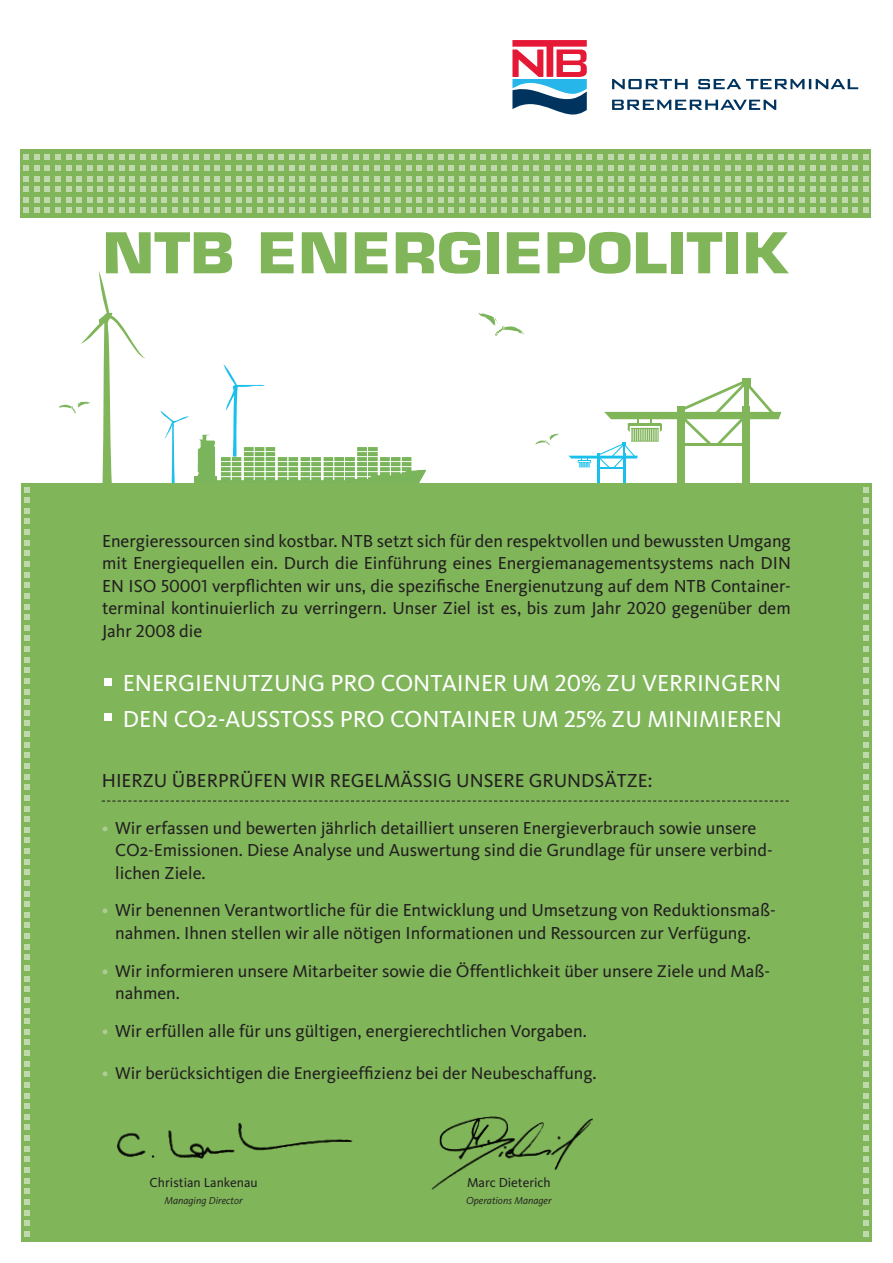
<style>
.page{position:relative;width:893px;height:1263px;background:#fff}
.page>*{position:absolute;margin:0;border:0;box-sizing:border-box;transform-origin:0 0}
.t1{font:700 54.75px "Eurostile LT";letter-spacing:.01em;color:#80b55a;scale:1.09 1}
.t2{font:24px/36px "Kievit Book SC";color:#fff}
.t3{font:19.5px "Kievit Book SC";color:#231f20}
.t4{font:18px/22.5px "Kievit";color:#231f20}
.t5{font:17.7px/22.5px "Kievit";color:#231f20}
.t6{font:13.5px "Kievit";color:#231f20}
.t7{font:italic 10.5px "Kievit";color:#231f20}
.s1{font-family:"Kievit Book SC"}
.s2{font-family:"Kievit"}
.s3{color:#aecd96}
.s4{font-size:18px;color:#aecd96}
</style>
<div class="page">
<svg style="left:160px;top:364px;width:105px;height:119px"></svg>
<img style="left:195px;top:435px;width:231px;height:48px">
<hr style="left:623px;top:453px;width:3px;height:31px;background:#1ac0eb">
<hr style="left:597px;top:453px;width:3px;height:31px;background:#1ac0eb">
<div style="left:21px;top:483px;width:851px;height:759px;background:#80b55a"></div>
<svg style="left:102px;top:800px;width:687px;height:1px"></svg>
<svg style="left:21px;top:150px;width:850px;height:68px;background:#89ba65"></svg>
<svg style="left:23px;top:155px;width:16px;height:47px"></svg>
<svg style="left:23px;top:208px;width:16px;height:5px"></svg>
<svg style="left:77px;top:155px;width:15px;height:47px"></svg>
<svg style="left:77px;top:208px;width:15px;height:5px"></svg>
<svg style="left:45px;top:155px;width:26px;height:47px"></svg>
<svg style="left:45px;top:208px;width:26px;height:5px"></svg>
<svg style="left:130px;top:155px;width:26px;height:47px"></svg>
<svg style="left:130px;top:208px;width:26px;height:5px"></svg>
<svg style="left:98px;top:155px;width:26px;height:47px"></svg>
<svg style="left:98px;top:208px;width:26px;height:5px"></svg>
<svg style="left:162px;top:155px;width:47px;height:47px;background:#96c177"></svg>
<svg style="left:162px;top:208px;width:47px;height:5px"></svg>
<svg style="left:247px;top:155px;width:26px;height:47px"></svg>
<svg style="left:247px;top:208px;width:26px;height:5px"></svg>
<svg style="left:215px;top:155px;width:26px;height:47px"></svg>
<svg style="left:215px;top:208px;width:26px;height:5px"></svg>
<svg style="left:300px;top:155px;width:26px;height:47px"></svg>
<svg style="left:300px;top:208px;width:26px;height:5px"></svg>
<svg style="left:279px;top:155px;width:15px;height:47px"></svg>
<svg style="left:279px;top:208px;width:15px;height:5px"></svg>
<svg style="left:364px;top:155px;width:15px;height:47px"></svg>
<svg style="left:364px;top:208px;width:15px;height:5px"></svg>
<svg style="left:332px;top:155px;width:26px;height:47px"></svg>
<svg style="left:332px;top:208px;width:26px;height:5px"></svg>
<svg style="left:385px;top:155px;width:26px;height:47px"></svg>
<svg style="left:385px;top:208px;width:26px;height:5px"></svg>
<svg style="left:417px;top:155px;width:26px;height:47px"></svg>
<svg style="left:417px;top:208px;width:26px;height:5px"></svg>
<svg style="left:502px;top:155px;width:26px;height:47px"></svg>
<svg style="left:502px;top:208px;width:26px;height:5px"></svg>
<svg style="left:449px;top:155px;width:47px;height:47px;background:#96c177"></svg>
<svg style="left:449px;top:208px;width:47px;height:5px"></svg>
<svg style="left:566px;top:155px;width:15px;height:47px"></svg>
<svg style="left:566px;top:208px;width:15px;height:5px"></svg>
<svg style="left:534px;top:155px;width:26px;height:47px"></svg>
<svg style="left:534px;top:208px;width:26px;height:5px"></svg>
<svg style="left:619px;top:155px;width:26px;height:47px"></svg>
<svg style="left:619px;top:208px;width:26px;height:5px"></svg>
<svg style="left:587px;top:155px;width:26px;height:47px"></svg>
<svg style="left:587px;top:208px;width:26px;height:5px"></svg>
<svg style="left:672px;top:155px;width:26px;height:47px"></svg>
<svg style="left:672px;top:208px;width:26px;height:5px"></svg>
<svg style="left:651px;top:155px;width:15px;height:47px"></svg>
<svg style="left:651px;top:208px;width:15px;height:5px"></svg>
<svg style="left:704px;top:155px;width:26px;height:47px"></svg>
<svg style="left:704px;top:208px;width:26px;height:5px"></svg>
<svg style="left:736px;top:155px;width:47px;height:47px;background:#96c177"></svg>
<svg style="left:736px;top:208px;width:47px;height:5px"></svg>
<svg style="left:821px;top:155px;width:26px;height:47px"></svg>
<svg style="left:821px;top:208px;width:26px;height:5px"></svg>
<svg style="left:789px;top:155px;width:26px;height:47px"></svg>
<svg style="left:789px;top:208px;width:26px;height:5px"></svg>
<svg style="left:853px;top:155px;width:15px;height:47px"></svg>
<svg style="left:853px;top:208px;width:15px;height:5px"></svg>
<div style="left:743px;top:406px;width:7px;height:77px;background:#80b55a"></div>
<div style="left:677px;top:406px;width:8px;height:77px;background:#80b55a"></div>
<div style="left:742px;top:378px;width:9px;height:8px;background:#80b55a"></div>
<svg style="left:568px;top:381px;width:213px;height:88px"></svg>
<svg style="left:58px;top:271px;width:87px;height:212px"></svg>
<svg style="left:535px;top:433px;width:24px;height:12px"></svg>
<svg style="left:24px;top:1210px;width:6px;height:26px"></svg>
<svg style="left:24px;top:1157px;width:6px;height:15px"></svg>
<svg style="left:24px;top:1178px;width:6px;height:26px"></svg>
<svg style="left:24px;top:1093px;width:6px;height:26px"></svg>
<svg style="left:24px;top:1125px;width:6px;height:26px"></svg>
<svg style="left:24px;top:1040px;width:6px;height:47px"></svg>
<svg style="left:24px;top:1008px;width:6px;height:26px"></svg>
<svg style="left:24px;top:923px;width:6px;height:26px"></svg>
<svg style="left:24px;top:955px;width:6px;height:47px"></svg>
<svg style="left:24px;top:870px;width:6px;height:15px"></svg>
<svg style="left:24px;top:891px;width:6px;height:26px"></svg>
<svg style="left:24px;top:838px;width:6px;height:26px"></svg>
<svg style="left:24px;top:806px;width:6px;height:26px"></svg>
<svg style="left:24px;top:721px;width:6px;height:26px"></svg>
<svg style="left:24px;top:753px;width:6px;height:47px"></svg>
<svg style="left:24px;top:668px;width:6px;height:47px"></svg>
<svg style="left:24px;top:604px;width:6px;height:26px"></svg>
<svg style="left:24px;top:636px;width:6px;height:26px"></svg>
<svg style="left:24px;top:551px;width:6px;height:26px"></svg>
<svg style="left:24px;top:583px;width:6px;height:15px"></svg>
<svg style="left:24px;top:519px;width:6px;height:26px"></svg>
<svg style="left:24px;top:487px;width:6px;height:26px"></svg>
<svg style="left:863px;top:1210px;width:5px;height:26px"></svg>
<svg style="left:863px;top:1157px;width:5px;height:15px"></svg>
<svg style="left:863px;top:1178px;width:5px;height:26px"></svg>
<svg style="left:863px;top:1093px;width:5px;height:26px"></svg>
<svg style="left:863px;top:1125px;width:5px;height:26px"></svg>
<svg style="left:863px;top:1040px;width:5px;height:47px"></svg>
<svg style="left:863px;top:1008px;width:5px;height:26px"></svg>
<svg style="left:863px;top:923px;width:5px;height:26px"></svg>
<svg style="left:863px;top:955px;width:5px;height:47px"></svg>
<svg style="left:863px;top:870px;width:5px;height:15px"></svg>
<svg style="left:863px;top:891px;width:5px;height:26px"></svg>
<svg style="left:863px;top:838px;width:5px;height:26px"></svg>
<svg style="left:863px;top:806px;width:5px;height:26px"></svg>
<svg style="left:863px;top:721px;width:5px;height:26px"></svg>
<svg style="left:863px;top:753px;width:5px;height:47px"></svg>
<svg style="left:863px;top:668px;width:5px;height:47px"></svg>
<svg style="left:863px;top:604px;width:5px;height:26px"></svg>
<svg style="left:863px;top:636px;width:5px;height:26px"></svg>
<svg style="left:863px;top:551px;width:5px;height:26px"></svg>
<svg style="left:863px;top:583px;width:5px;height:15px"></svg>
<svg style="left:863px;top:519px;width:5px;height:26px"></svg>
<svg style="left:863px;top:487px;width:5px;height:26px"></svg>
<svg style="left:478px;top:312px;width:46px;height:24px"></svg>
<div style="left:105px;top:679px;width:7px;height:7px;background:#fff"></div>
<div style="left:105px;top:714px;width:7px;height:7px;background:#fff"></div>
<img style="left:117px;top:1122px;width:236px;height:37px">
<svg style="left:612px;top:100px;width:164px;height:10px"></svg>
<svg style="left:612px;top:79px;width:246px;height:10px"></svg>
<svg style="left:512px;top:40px;width:75px;height:75px"></svg>
<img style="left:431px;top:1116px;width:162px;height:74px">
<h1 class="t1" style="left:102px;top:219px;width:630px">NTB ENERGIEPOLITIK</h1>
<p class="t4" style="left:102px;top:530px;width:690px;text-align:justify">Energieressourcen sind kostbar. NTB setzt sich für den respektvollen und bewussten Umgang mit Energiequellen ein. Durch die Einführung eines Energiemanagementsystems nach DIN EN ISO <span class="s1">50001</span> verpflichten wir uns, die spezifische Energienutzung auf dem NTB Container&shy;terminal kontinuierlich zu verringern. Unser Ziel ist es, bis zum Jahr <span class="s1">2020</span> gegenüber dem Jahr <span class="s1">2008</span> die</p>
<h2 class="t2" style="left:123px;top:665px;width:661px">ENERGIENUTZUNG PRO CONTAINER UM 20% ZU VERRINGERN<br>DEN CO<span class="s2">2</span>-AUSSTOSS PRO CONTAINER UM 25% ZU MINIMIEREN</h2>
<p class="t3" style="left:102px;top:769px;width:552px">HIERZU ÜBERPRÜFEN WIR REGELMÄSSIG UNSERE GRUNDSÄTZE:</p>
<p class="t4" style="left:115px;top:817px;width:659px;text-indent:-14px"><span class="s3">•</span> Wir erfassen und bewerten jährlich detailliert unseren Energieverbrauch sowie unsere<br>CO2-Emissionen. Diese Analyse und Auswertung sind die Grundlage für unsere verbind&shy;lichen Ziele.</p>
<p class="t4" style="left:115px;top:899px;width:662px;text-indent:-14px"><span class="s3">•</span> Wir benennen Verantwortliche für die Entwicklung und Umsetzung von Reduktionsmaß&shy;nahmen. Ihnen stellen wir alle nötigen Informationen und Ressourcen zur Verfügung.</p>
<p class="t5" style="left:115px;top:959px;width:656px;text-indent:-14px"><span class="s4">•</span> Wir informieren unsere Mitarbeiter sowie die Öffentlichkeit über unsere Ziele und Maß&shy;nahmen.</p>
<p class="t4" style="left:102px;top:1019px;width:487px"><span class="s3">•</span> Wir erfüllen alle für uns gültigen, energierechtlichen Vorgaben.</p>
<p class="t5" style="left:102px;top:1061px;width:496px"><span class="s4">•</span> Wir berücksichtigen die Energieeffizienz bei der Neubeschaffung.</p>
<p class="t6" style="left:150px;top:1174px;width:110px">Christian Lankenau</p>
<p class="t7" style="left:164px;top:1194px;width:80px">Managing Director</p>
<p class="t6" style="left:467px;top:1174px;width:85px">Marc Dieterich</p>
<p class="t7" style="left:466px;top:1194px;width:87px">Operations Manager</p>
</div>
